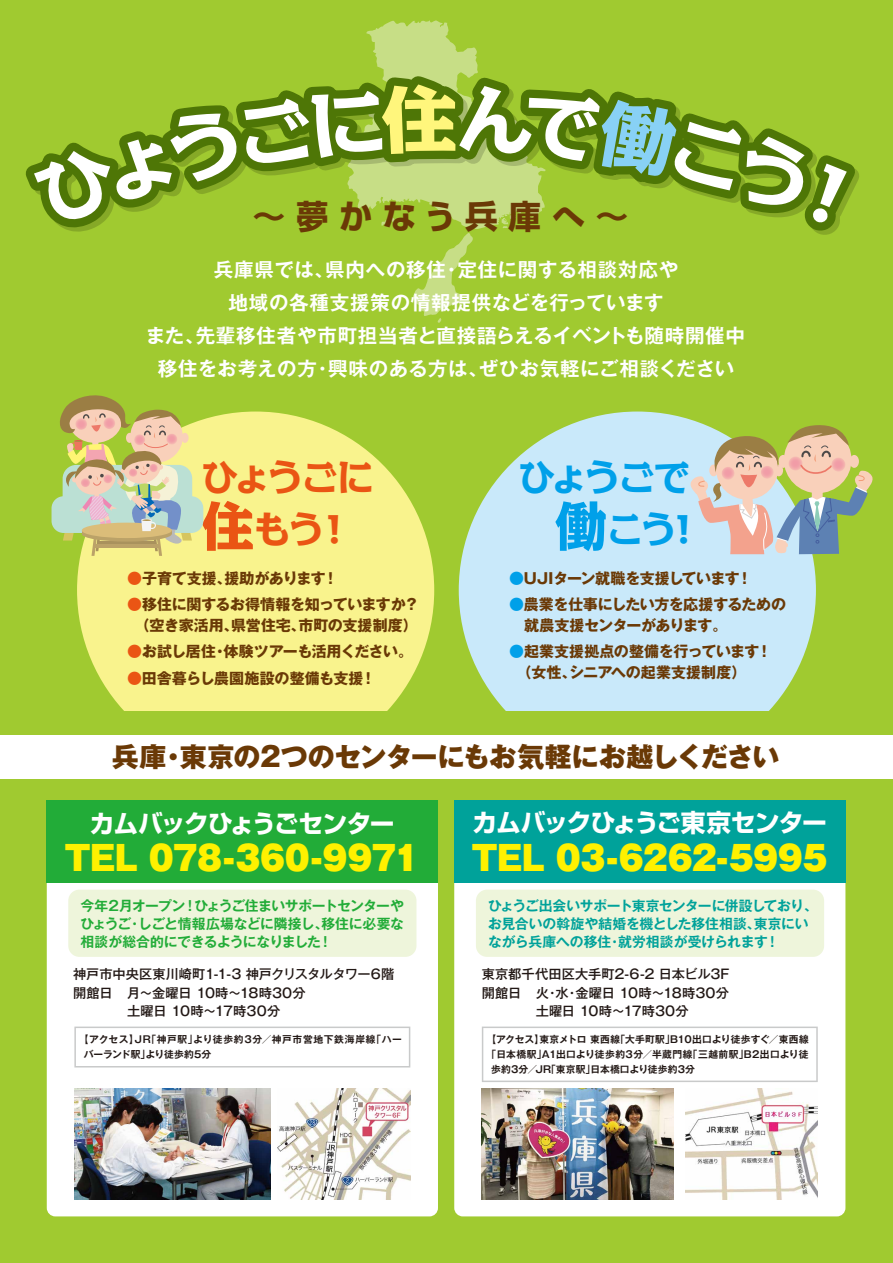
<style>
.page{position:relative;width:893px;height:1263px;background:#a0ca30}
.page>*{position:absolute;margin:0;border:0;box-sizing:border-box;transform-origin:0 0}
.t1{font:800 36.3px/51.9px "Kakumin Pro";letter-spacing:-.065em;color:#ea5514}
.t2{font:800 36.3px/51.9px "Kakumin Pro";letter-spacing:-.065em;color:#00a0e9;text-align:right}
.t3{font:900 33px "Gothic MB101 Pro";letter-spacing:-.01em;color:#fff100}
.t4{font:700 33px "G Shin Go Pro";letter-spacing:.32em;color:#6a3906}
.t5{font:800 27px "Gothic MB101 Pro";letter-spacing:-.01em;color:#6a3906}
.t6{font:700 24.75px "Shin Go Pro";letter-spacing:-.05em;color:#fff}
.t7{font:700 19.5px/33px "Gothic MB101 Pro De";letter-spacing:.04em;color:#fff;text-align:center}
.t8{font:700 15px/21px "Gothic MB101 Pro";letter-spacing:-.02em;color:#6a3906}
.t9{font:700 15px/21px "Gothic MB101 Pro";color:#6a3906}
.t10{font:700 13.8px/18px "Gothic MB101 Pro De";letter-spacing:-.02em;color:#00a29a}
.t11{font:700 13.8px/18px "Gothic MB101 Pro De";letter-spacing:-.025em;color:#22ac38;text-align:justify}
.t12{font:500 13.2px/18px "Gothic MB101 Pro";color:#221815}
.t13{font:700 9.75px "Gothic MB101 Pro De";letter-spacing:.025em;color:#221815}
.t14{font:700 9.75px/15px "Gothic MB101 Pro De";letter-spacing:.045em;color:#221815}
.t15{font:700 9.75px "Gothic MB101 Pro De";letter-spacing:.005em;color:#221815}
.s1{font-size:52.8px}
.s2{color:#ea5514}
.s3{color:#00a0e9}
</style>
<div class="page">
<div style="left:77px;top:411px;width:357px;height:358px;background:#f9f38d;border-radius:50%"></div>
<div style="left:459px;top:411px;width:357px;height:358px;background:#c9e9fa;border-radius:50%"></div>
<div style="left:0;top:712px;width:893px;height:90px;background:#a0ca30"></div>
<div style="left:0;top:735px;width:893px;height:43px;background:#fff"></div>
<svg style="left:25px;top:20px;width:834px;height:303px"></svg>
<div style="left:47px;top:800px;width:391px;height:416px;background:#fff;border-radius:9px"></div>
<div style="left:454px;top:800px;width:391px;height:416px;background:#fff;border-radius:9px"></div>
<svg style="left:690px;top:424px;width:183px;height:130px"></svg>
<div style="left:52px;top:496px;width:151px;height:37px;background:#bbe0d4;border-radius:12px"></div>
<svg style="left:57px;top:395px;width:135px;height:161px"></svg>
<div style="left:47px;top:800px;width:391px;height:82px;background:#22ac38"></div>
<div style="left:454px;top:800px;width:391px;height:82px;background:#00a29a"></div>
<img style="left:482px;top:1088px;width:191px;height:111px">
<img style="left:74px;top:1088px;width:196px;height:111px">
<svg style="left:482px;top:1026px;width:336px;height:56px"></svg>
<svg style="left:74px;top:1026px;width:336px;height:41px"></svg>
<div style="left:68px;top:890px;width:348px;height:67px;background:#eef5db;border-radius:11px"></div>
<div style="left:476px;top:890px;width:348px;height:67px;background:#eef5db;border-radius:11px"></div>
<img style="left:277px;top:1088px;width:133px;height:111px">
<img style="left:685px;top:1088px;width:133px;height:111px">
<p class="t4" style="left:252px;top:190px;width:378px">～夢かなう兵庫へ～</p>
<p class="t7" style="left:146px;top:251px;width:601px">兵庫県では、県内への移住・定住に関する相談対応や<br>地域の各種支援策の情報提供などを行っています<br>また、先輩移住者や市町担当者と直接語らえるイベントも随時開催中移住をお考えの方・興味のある方は、ぜひお気軽にご相談ください</p>
<p class="t1" style="left:202px;top:447px;width:174px">ひょうごに<span class="s1">住</span>もう！</p>
<p class="t8" style="left:127px;top:566px;width:212px"><span class="s2">●</span>子育て支援、援助があります！</p>
<p class="t8" style="left:127px;top:592px;width:294px"><span class="s2">●</span>移住に関するお得情報を知っていますか？　（空き家活用、県営住宅、市町の支援制度）</p>
<p class="t8" style="left:127px;top:639px;width:287px"><span class="s2">●</span>お試し居住・体験ツアーも活用ください。</p>
<p class="t9" style="left:127px;top:665px;width:250px"><span class="s2">●</span>田舎暮らし農園施設の整備も支援！</p>
<p class="t2" style="left:519px;top:447px;width:173px">ひょうごで<span class="s1">働</span>こう!</p>
<p class="t8" style="left:509px;top:566px;width:244px"><span class="s3">●</span>UJIターン就職を支援しています！</p>
<p class="t8" style="left:509px;top:592px;width:279px"><span class="s3">●</span>農業を仕事にしたい方を応援するための　就農支援センターがあります。</p>
<p class="t9" style="left:509px;top:639px;width:264px"><span class="s3">●</span>起業支援拠点の整備を行っています！　（女性、シニアへの起業支援制度）</p>
<p class="t5" style="left:112px;top:734px;width:669px">兵庫・東京の2つのセンターにもお気軽にお越しください</p>
<p class="t6" style="left:90px;top:804px;width:306px">カムバックひょうごセンター</p>
<p class="t6" style="left:473px;top:803px;width:356px">カムバックひょうご東京センター</p>
<p class="t3" style="left:65px;top:831px;width:356px">TEL 078-360-9971</p>
<p class="t3" style="left:472px;top:831px;width:357px">TEL 03-6262-5995</p>
<p class="t11" style="left:80px;top:895px;width:325px">今年2月オープン！ひょうご住まいサポートセンターやひょうご・しごと情報広場などに隣接し、移住に必要な相談が総合的にできるようになりました！</p>
<p class="t10" style="left:488px;top:895px;width:331px">ひょうご出会いサポート東京センターに併設しており、お見合いの斡旋や結婚を機とした移住相談、東京にいながら兵庫への移住・就労相談が受けられます！</p>
<p class="t12" style="left:73px;top:964px;width:323px">神戸市中央区東川崎町1-1-3 神戸クリスタルタワー6階</p>
<p class="t12" style="left:73px;top:983px;width:234px">開館日 月～金曜日 10時～18時30分</p>
<p class="t12" style="left:127px;top:1001px;width:155px">土曜日 10時～17時30分</p>
<p class="t14" style="left:84px;top:1031px;width:319px;text-indent:-5px">【アクセス】JR「神戸駅」より徒歩約3分／神戸市営地下鉄海岸線「ハーバーランド駅」より徒歩約5分</p>
<p class="t12" style="left:482px;top:964px;width:249px">東京都千代田区大手町2-6-2 日本ビル3F</p>
<p class="t12" style="left:536px;top:983px;width:195px;text-indent:-54px">開館日 火・水・金曜日 10時～18時30分土曜日 10時～17時30分</p>
<p class="t15" style="left:486px;top:1031px;width:324px">【アクセス】東京メトロ 東西線「大手町駅」B10出口より徒歩すぐ／東西線</p>
<p class="t13" style="left:486px;top:1046px;width:324px">「日本橋駅」A1出口より徒歩約3分／半蔵門線「三越前駅」B2出口より徒</p>
<p class="t13" style="left:491px;top:1061px;width:205px">歩約3分／JR「東京駅」日本橋口より徒歩約3分</p>
</div>
